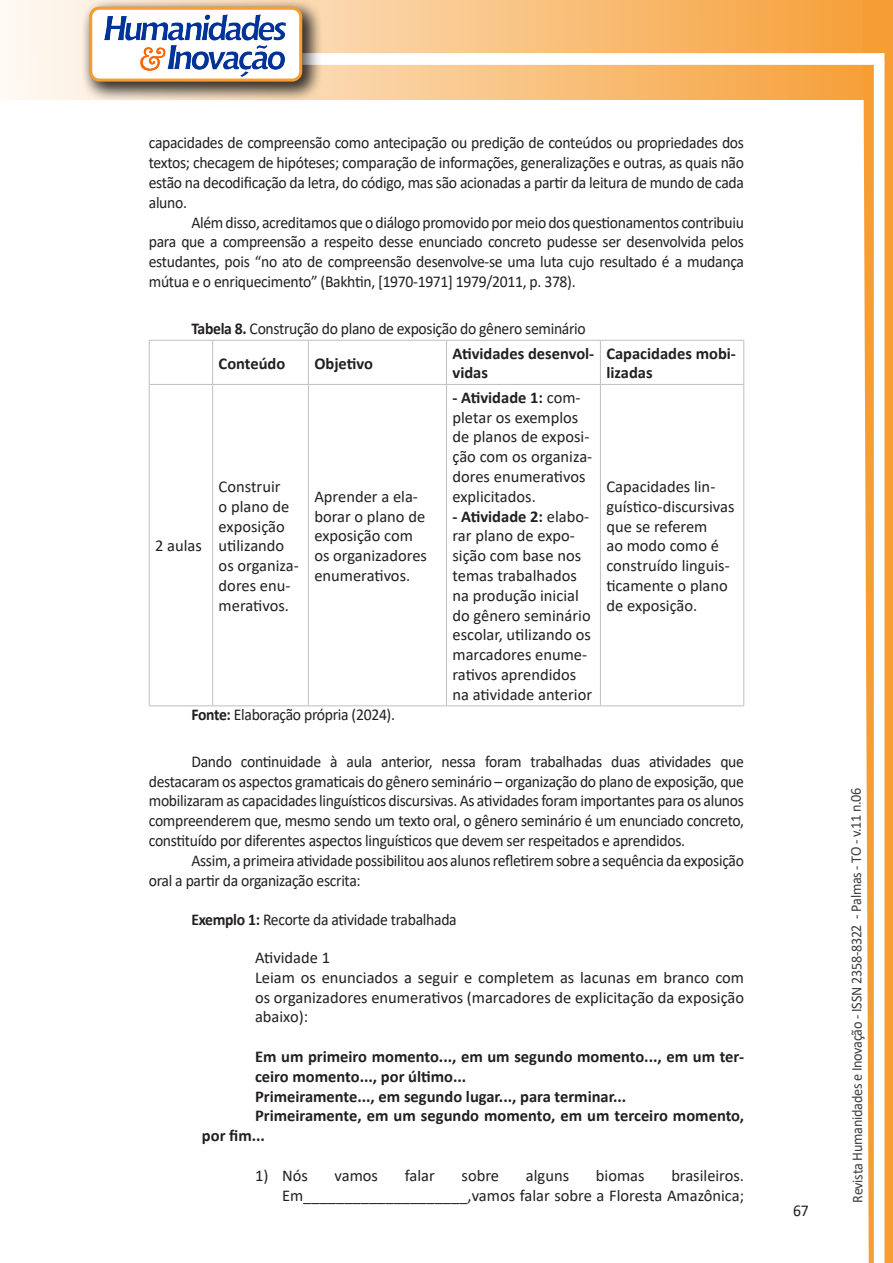
<style>
.page{position:relative;width:893px;height:1263px;background:#fff}
.page>*{position:absolute;margin:0;border:0;box-sizing:border-box;transform-origin:0 0}
.texto{font:16.5px/19.8px "Calibri";letter-spacing:-.01em;color:#231f20;text-align:justify;scale:.95 1}
.texto-2{font:16.5px/19.8px "Calibri";letter-spacing:-.01em;color:#231f20}
.t1{font:700 16.5px/19.8px "Calibri";color:#231f20}
.t2{font:15px "Calibri";letter-spacing:-.025em;color:#3e3e3f;scale:.95 1}
.s1{font-weight:700}
</style>
<div class="page">
<svg style="left:5px;top:0;width:858px;height:100px;background:#f9c484"></svg>
<div style="left:302px;top:53px;width:582px;height:12px;background:#fff;border:2px solid #fff"></div>
<svg style="left:863px;top:0;width:30px;height:1263px"></svg>
<div style="left:81px;top:0;width:241px;height:102px;background:#231f20;opacity:.75"></div>
<div style="left:91px;top:8px;width:210px;height:72px;background:#fff;border-radius:9px"></div>
<img style="left:104px;top:14px;width:181px;height:62px">
<div style="left:89px;top:7px;width:213px;height:75px;border:3px solid #f69e34;border-radius:9px"></div>
<hr style="left:149px;top:340px;width:64px;height:1px;background:#bfbfbf">
<hr style="left:149px;top:341px;width:1px;height:43px;background:#bfbfbf">
<hr style="left:213px;top:340px;width:95px;height:1px;background:#bfbfbf">
<hr style="left:212px;top:341px;width:1px;height:43px;background:#bfbfbf">
<hr style="left:308px;top:340px;width:138px;height:1px;background:#bfbfbf">
<hr style="left:308px;top:341px;width:1px;height:43px;background:#bfbfbf">
<hr style="left:446px;top:340px;width:154px;height:1px;background:#bfbfbf">
<hr style="left:446px;top:341px;width:1px;height:43px;background:#bfbfbf">
<hr style="left:600px;top:340px;width:144px;height:1px;background:#bfbfbf">
<hr style="left:600px;top:341px;width:1px;height:43px;background:#bfbfbf">
<hr style="left:743px;top:341px;width:1px;height:43px;background:#bfbfbf">
<hr style="left:149px;top:384px;width:64px;height:1px;background:#bfbfbf">
<hr style="left:149px;top:385px;width:1px;height:320px;background:#bfbfbf">
<hr style="left:213px;top:384px;width:95px;height:1px;background:#bfbfbf">
<hr style="left:212px;top:385px;width:1px;height:320px;background:#bfbfbf">
<hr style="left:308px;top:384px;width:138px;height:1px;background:#bfbfbf">
<hr style="left:308px;top:385px;width:1px;height:320px;background:#bfbfbf">
<hr style="left:446px;top:384px;width:154px;height:1px;background:#bfbfbf">
<hr style="left:446px;top:385px;width:1px;height:320px;background:#bfbfbf">
<hr style="left:600px;top:384px;width:144px;height:1px;background:#bfbfbf">
<hr style="left:600px;top:385px;width:1px;height:320px;background:#bfbfbf">
<hr style="left:743px;top:385px;width:1px;height:320px;background:#bfbfbf">
<hr style="left:149px;top:705px;width:64px;height:1px;background:#bfbfbf">
<hr style="left:213px;top:705px;width:95px;height:1px;background:#bfbfbf">
<hr style="left:308px;top:705px;width:138px;height:1px;background:#bfbfbf">
<hr style="left:446px;top:705px;width:154px;height:1px;background:#bfbfbf">
<hr style="left:600px;top:705px;width:144px;height:1px;background:#bfbfbf">
<p class="texto" style="left:149px;top:133px;width:628px">capacidades de compreensão como antecipação ou predição de conteúdos ou propriedades dos textos; checagem de hipóteses; comparação de informações, generalizações e outras, as quais não estão na decodificação da letra, do código, mas são acionadas a partir da leitura de mundo de cada aluno.</p>
<p class="texto" style="left:149px;top:212px;width:628px;text-indent:43px">Além disso, acreditamos que o diálogo promovido por meio dos questionamentos contribuiu para que a compreensão a respeito desse enunciado concreto pudesse ser desenvolvida pelos estudantes, pois “no ato de compreensão desenvolve-se uma luta cujo resultado é a mudança mútua e o enriquecimento” (Bakhtin, [1970-1971] 1979/2011, p. 378).</p>
<p class="texto" style="left:191px;top:318px;width:417px"><span class="s1">Tabela 8.</span> Construção do plano de exposição do gênero seminário</p>
<p class="t1" style="left:219px;top:353px;width:68px">Conteúdo</p>
<p class="t1" style="left:314px;top:353px;width:60px">Objetivo</p>
<p class="t1" style="left:452px;top:343px;width:143px">Atividades desenvol&shy;vidas</p>
<p class="t1" style="left:606px;top:343px;width:131px">Capacidades mobi&shy;lizadas</p>
<p class="texto-2" style="left:155px;top:535px;width:48px">2 aulas</p>
<p class="texto-2" style="left:219px;top:476px;width:82px">Construir<br>o plano de exposição utilizando os organiza&shy;dores enu&shy;merativos.</p>
<p class="texto-2" style="left:314px;top:486px;width:114px">Aprender a ela&shy;borar o plano de exposição com os organizadores enumerativos.</p>
<p class="texto-2" style="left:452px;top:387px;width:141px"><span class="s1">- Atividade 1:</span> com&shy;pletar os exemplos de planos de exposi&shy;ção com os organiza&shy;dores enumerativos explicitados.</p>
<p class="texto-2" style="left:452px;top:506px;width:141px"><span class="s1">- Atividade 2:</span> elabo&shy;rar plano de expo&shy;sição com base nos temas trabalhados na produção inicial do gênero seminário escolar, utilizando os marcadores enume&shy;rativos aprendidos na atividade anterior</p>
<p class="texto-2" style="left:606px;top:476px;width:130px">Capacidades lin&shy;guístico-discursivas que se referem<br>ao modo como é construído linguis&shy;ticamente o plano de exposição.</p>
<p class="texto" style="left:191px;top:704px;width:216px"><span class="s1">Fonte:</span> Elaboração própria (2024).</p>
<p class="texto" style="left:149px;top:751px;width:628px;text-indent:43px">Dando continuidade à aula anterior, nessa foram trabalhadas duas atividades que destacaram os aspectos gramaticais do gênero seminário – organização do plano de exposição, que mobilizaram as capacidades linguísticos discursivas. As atividades foram importantes para os alunos compreenderem que, mesmo sendo um texto oral, o gênero seminário é um enunciado concreto, constituído por diferentes aspectos linguísticos que devem ser respeitados e aprendidos.</p>
<p class="texto" style="left:149px;top:850px;width:628px;text-indent:43px">Assim, a primeira atividade possibilitou aos alunos refletirem sobre a sequência da exposição oral a partir da organização escrita:</p>
<p class="texto" style="left:191px;top:909px;width:281px"><span class="s1">Exemplo 1:</span> Recorte da atividade trabalhada</p>
<p class="texto-2" style="left:255px;top:947px;width:77px">Atividade 1</p>
<p class="texto-2" style="left:255px;top:967px;width:491px;text-align:justify">Leiam os enunciados a seguir e completem as lacunas em branco com os organizadores enumerativos (marcadores de explicitação da exposição abaixo):</p>
<p class="t1" style="left:255px;top:1046px;width:491px">Em um primeiro momento..., em um segundo momento..., em um ter&shy;ceiro momento..., por último...</p>
<p class="t1" style="left:255px;top:1086px;width:373px">Primeiramente..., em segundo lugar..., para terminar...</p>
<p class="t1" style="left:202px;top:1106px;width:544px;text-indent:53px">Primeiramente, em um segundo momento, em um terceiro momento, por fim...</p>
<p class="texto-2" style="left:255px;top:1165px;width:54px">1) Nós</p>
<p class="texto-2" style="left:335px;top:1165px;width:45px">vamos</p>
<p class="texto-2" style="left:405px;top:1165px;width:32px">falar</p>
<p class="texto-2" style="left:462px;top:1165px;width:39px">sobre</p>
<p class="texto-2" style="left:526px;top:1165px;width:45px">alguns</p>
<p class="texto-2" style="left:596px;top:1165px;width:50px">biomas</p>
<p class="texto-2" style="left:282px;top:1165px;width:464px;text-align:right">brasileiros.<br>Em____________________,vamos falar sobre a Floresta Amazônica;</p>
<p class="texto" style="left:793px;top:1200px;width:18px">67</p>
<p class="t2" style="left:846px;top:1203px;width:439px;rotate:-90deg">Revista Humanidades e Inovação - ISSN 2358-8322 - Palmas - TO - v.11 n.06</p>
</div>
